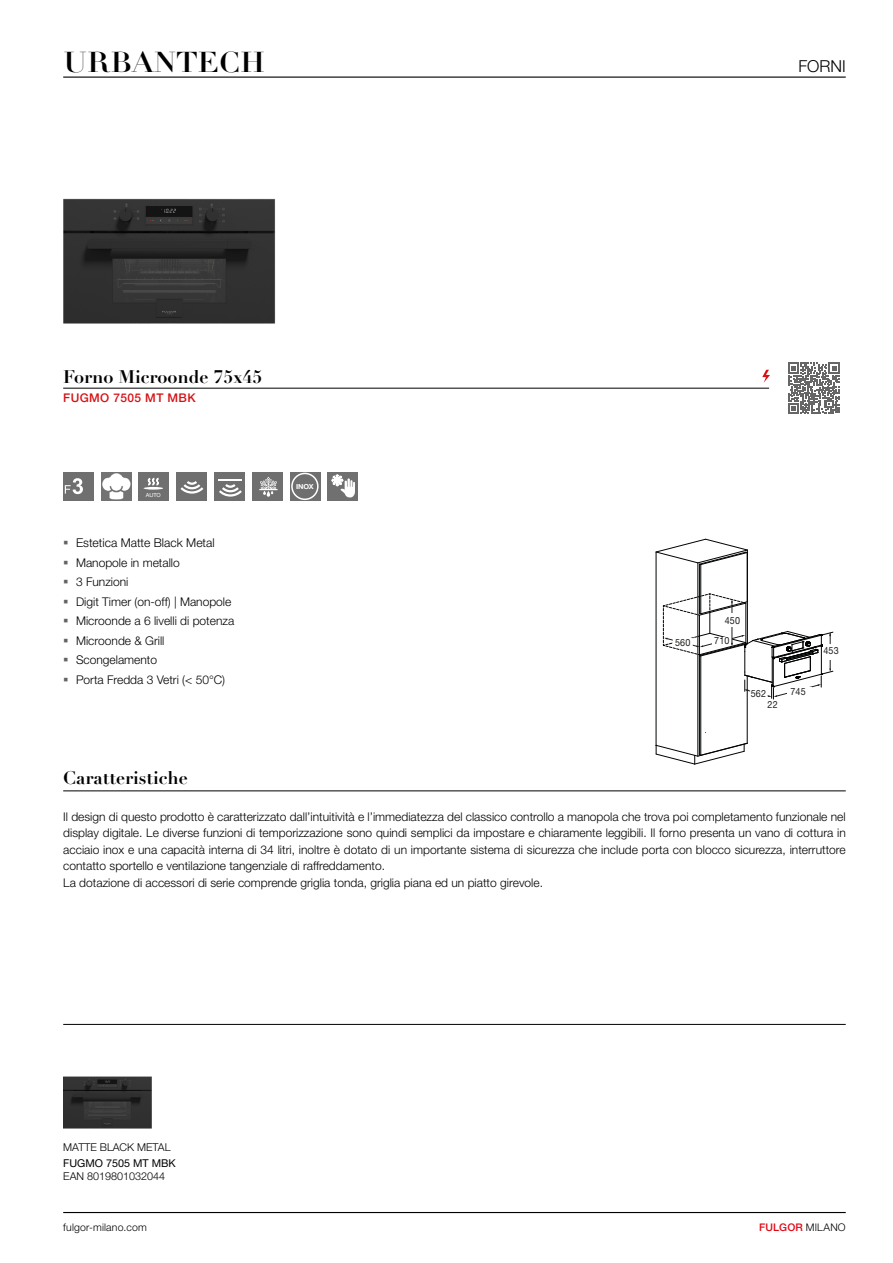
<style>
.page{position:relative;width:893px;height:1263px;background:#fff}
.page>*{position:absolute;margin:0;border:0;box-sizing:border-box;transform-origin:0 0}
.t1{font:28.35px "Didot LT Pro Headline";color:#000;scale:1.11 1}
.t2{font:700 18px "Didot LT Pro";color:#000}
.t3{font:300 16.5px "Helvetica Neue LT Std";color:#000}
.t4{font:300 12.15px "Helvetica Neue LT Std";color:#000}
.t5{font:300 12px/16.5px "Helvetica Neue LT Std";color:#000}
.t6{font:300 12px "Helvetica Neue LT Std";color:#020203}
.t7{font:500 12px "Helvetica Neue LT Std";letter-spacing:.03em;color:#d51317}
.t8{font:300 10.8px "Helvetica Neue LT Std";color:#000}
.t9{font:10.8px "Helvetica Neue LT Std";color:#000}
.t10{font:300 10.5px "Helvetica Neue LT Std";letter-spacing:.02em;color:#000}
.t11{font:500 10.5px "Helvetica Neue LT Std";letter-spacing:.02em;color:#e30613}
.t12{font:9.9px "Helvetica Neue LT Std";letter-spacing:.025em;color:#1d1e1b;scale:.9 1}
.t13{font:700 6.9px "Helvetica Neue";color:#fff;scale:1.07 1}
.t14{font:5.55px "Helvetica Neue LT Std";color:#fff}
.s1{color:#646363}
.s2{font-weight:300;color:#000}
</style>
<div class="page">
<hr style="left:63px;top:77px;width:783px;height:1px;background:#000">
<hr style="left:63px;top:388px;width:706px;height:1px;background:#000">
<hr style="left:63px;top:791px;width:783px;height:1px;background:#000">
<hr style="left:63px;top:1024px;width:783px;height:1px;background:#000">
<img style="left:63px;top:198px;width:212px;height:126px">
<svg style="left:762px;top:370px;width:8px;height:13px"></svg>
<div style="left:328px;top:472px;width:30px;height:29px;background:#707070"></div>
<svg style="left:331px;top:474px;width:24px;height:23px"></svg>
<img style="left:101px;top:472px;width:30px;height:29px">
<div style="left:139px;top:472px;width:30px;height:29px;background:#707070"></div>
<svg style="left:147px;top:477px;width:12px;height:9px"></svg>
<hr style="left:144px;top:487px;width:19px;height:3px;background:#fff;border-radius:50%">
<div style="left:290px;top:472px;width:30px;height:29px;background:#706f6f"></div>
<div style="left:291px;top:473px;width:28px;height:27px;border:2px solid #fff;border-radius:50%"></div>
<div style="left:177px;top:472px;width:30px;height:29px;background:#706f6f"></div>
<svg style="left:180px;top:481px;width:24px;height:13px"></svg>
<div style="left:252px;top:472px;width:30px;height:29px;background:#706f6f"></div>
<svg style="left:259px;top:477px;width:18px;height:20px"></svg>
<div style="left:215px;top:472px;width:30px;height:29px;background:#706f6f"></div>
<svg style="left:219px;top:484px;width:23px;height:13px"></svg>
<hr style="left:219px;top:479px;width:23px;height:2px;background:#fff">
<img style="left:63px;top:1076px;width:89px;height:52px">
<svg style="left:788px;top:363px;width:51px;height:51px"></svg>
<div style="left:63px;top:472px;width:30px;height:29px;background:#706f6f"></div>
<svg style="left:65px;top:478px;width:18px;height:16px"></svg>
<hr style="left:656px;top:552px;width:1px;height:193px;background:#010202">
<hr style="left:698px;top:563px;width:1px;height:193px;background:#010202">
<hr style="left:699px;top:564px;width:1px;height:49px;background:#010202">
<hr style="left:700px;top:564px;width:1px;height:50px;background:#010202">
<hr style="left:747px;top:552px;width:1px;height:50px;background:#010202">
<svg style="left:656px;top:539px;width:92px;height:26px"></svg>
<hr style="left:747px;top:676px;width:1px;height:67px;background:#010202">
<hr style="left:700px;top:656px;width:1px;height:99px;background:#010202">
<hr style="left:699px;top:655px;width:1px;height:100px;background:#010202">
<svg style="left:656px;top:743px;width:92px;height:21px"></svg>
<svg style="left:663px;top:594px;width:170px;height:106px"></svg>
<hr style="left:63px;top:1212px;width:783px;height:1px;background:#000">
<h1 class="t1" style="left:63px;top:45px;width:183px">URBANTECH</h1>
<h3 class="t3" style="left:798px;top:56px;width:49px">FORNI</h3>
<h2 class="t2" style="left:63px;top:365px;width:201px">Forno Microonde 75x45</h2>
<p class="t7" style="left:63px;top:390px;width:134px">FUGMO 7505 MT MBK</p>
<p class="t14" style="left:146px;top:492px;width:17px">AUTO</p>
<p class="t4" style="left:63px;top:535px;width:153px"><span class="s1">▪</span> Estetica Matte Black Metal</p>
<p class="t5" style="left:63px;top:554px;width:118px"><span class="s1">▪</span> Manopole in metallo</p>
<p class="t5" style="left:63px;top:573px;width:67px"><span class="s1">▪</span> 3 Funzioni</p>
<p class="t5" style="left:63px;top:593px;width:170px"><span class="s1">▪</span> Digit Timer (on-off) | Manopole</p>
<p class="t5" style="left:63px;top:612px;width:172px"><span class="s1">▪</span> Microonde a 6 livelli di potenza</p>
<p class="t6" style="left:63px;top:633px;width:103px"><span class="s1">▪</span> Microonde &amp; Grill</p>
<p class="t5" style="left:63px;top:651px;width:95px"><span class="s1">▪</span> Scongelamento</p>
<p class="t5" style="left:63px;top:671px;width:163px"><span class="s1">▪</span> Porta Fredda 3 Vetri (&lt; 50°C)</p>
<h2 class="t2" style="left:63px;top:766px;width:126px">Caratteristiche</h2>
<p class="t13" style="left:296px;top:481px;width:18px">INOX</p>
<p class="t12" style="left:725px;top:614px;width:19px">450</p>
<p class="t12" style="left:675px;top:637px;width:19px">560</p>
<p class="t12" style="left:714px;top:635px;width:18px">710</p>
<p class="t12" style="left:751px;top:687px;width:19px">562</p>
<p class="t12" style="left:790px;top:685px;width:19px">745</p>
<p class="t12" style="left:768px;top:699px;width:13px">22</p>
<p class="t12" style="left:823px;top:645px;width:19px">453</p>
<p class="t5" style="left:63px;top:808px;width:784px">Il design di questo prodotto è caratterizzato dall’intuitività e l’immediatezza del classico controllo a manopola che trova poi completamento funzionale nel display digitale. Le diverse funzioni di temporizzazione sono quindi semplici da impostare e chiaramente leggibili. Il forno presenta un vano di cottura in acciaio inox e una capacità interna di 34 litri, inoltre è dotato di un importante sistema di sicurezza che include porta con blocco sicurezza, interruttore contatto sportello e ventilazione tangenziale di raffreddamento.<br>La dotazione di accessori di serie comprende griglia tonda, griglia piana ed un piatto girevole.</p>
<p class="t8" style="left:63px;top:1140px;width:109px">MATTE BLACK METAL</p>
<p class="t9" style="left:63px;top:1156px;width:114px">FUGMO 7505 MT MBK</p>
<p class="t8" style="left:63px;top:1169px;width:103px">EAN 8019801032044</p>
<p class="t10" style="left:63px;top:1220px;width:85px">fulgor-milano.com</p>
<p class="t11" style="left:759px;top:1220px;width:88px">FULGOR <span class="s2">MILANO</span></p>
</div>
